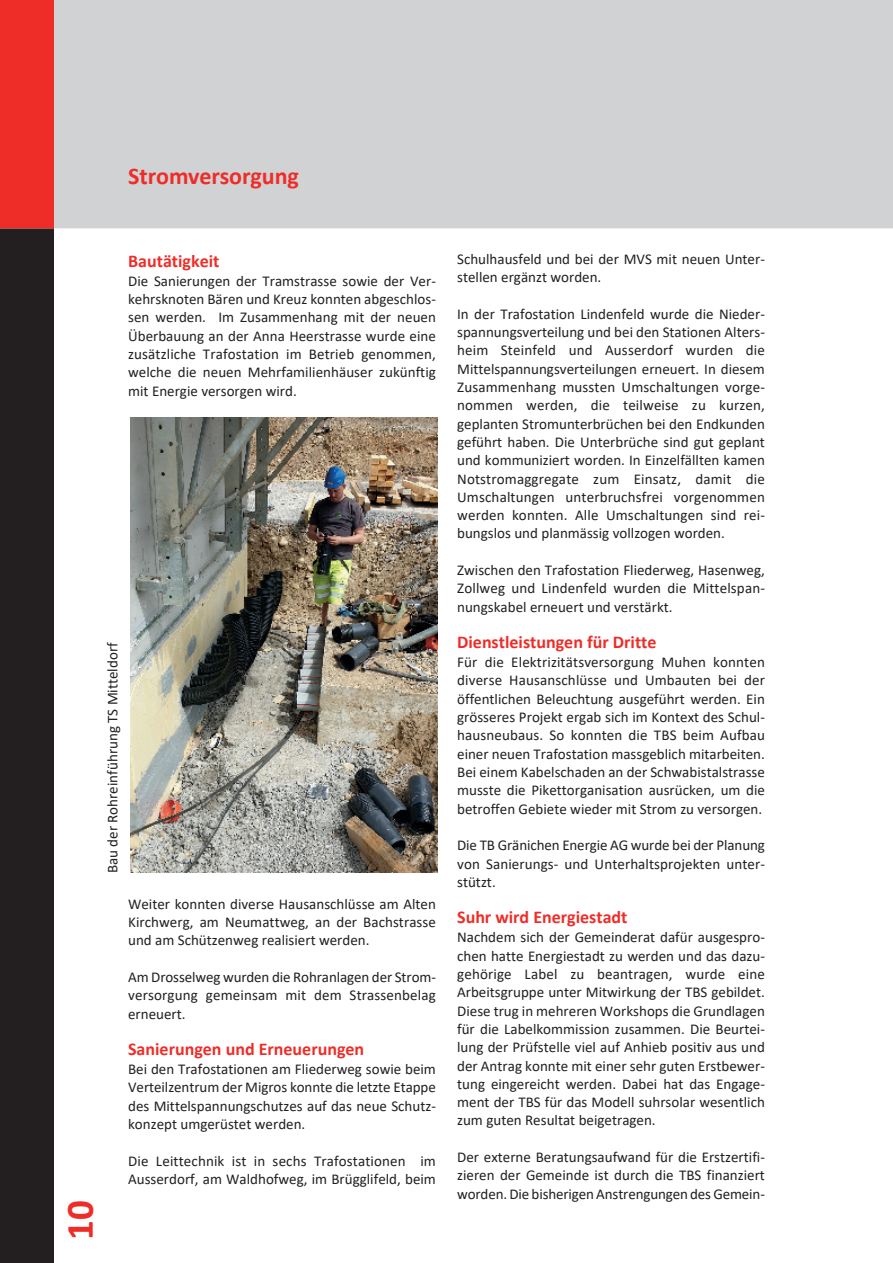
<style>
.page{position:relative;width:893px;height:1263px;background:#fff}
.page>*{position:absolute;margin:0;border:0;box-sizing:border-box;transform-origin:0 0}
.t1{font:700 38.85px "Calibri";color:#ee2d28}
.t2{font:700 24px "Calibri";color:#ee2d28}
.t3{font:700 18px "Calibri";color:#ee2d28}
.t4{font:15px/18.3px "Calibri";color:#231f20;text-align:justify}
</style>
<div class="page">
<div style="left:54px;top:0;width:839px;height:228px;background:#d1d2d4"></div>
<div style="left:0;top:228px;width:54px;height:1035px;background:#231f20"></div>
<div style="left:0;top:0;width:54px;height:228px;background:#ee2d28"></div>
<img style="left:130px;top:418px;width:307px;height:454px">
<h2 class="t2" style="left:128px;top:166px;width:172px">Stromversorgung</h2>
<p class="t3" style="left:128px;top:253px;width:93px">Bautätigkeit</p>
<p class="t4" style="left:128px;top:273px;width:309px">Die Sanierungen der Tramstrasse sowie der Ver&shy;kehrsknoten Bären und Kreuz konnten abgeschlos&shy;sen werden. Im Zusammenhang mit der neuen Überbauung an der Anna Heerstrasse wurde eine zusätzliche Trafostation im Betrieb genommen, welche die neuen Mehrfamilienhäuser zukünftig mit Energie versorgen wird.</p>
<h1 class="t1" style="left:64px;top:1240px;width:41px;rotate:-90deg">10</h1>
<p class="t4" style="left:104px;top:873px;width:233px;rotate:-90deg">Bau der Rohreinführung TS Mitteldorf</p>
<p class="t4" style="left:128px;top:896px;width:309px">Weiter konnten diverse Hausanschlüsse am Alten Kirchwerg, am Neumattweg, an der Bachstrasse und am Schützenweg realisiert werden.</p>
<p class="t4" style="left:128px;top:969px;width:309px">Am Drosselweg wurden die Rohranlagen der Strom&shy;versorgung gemeinsam mit dem Strassenbelag erneuert.</p>
<p class="t3" style="left:128px;top:1041px;width:238px">Sanierungen und Erneuerungen</p>
<p class="t4" style="left:128px;top:1061px;width:309px">Bei den Trafostationen am Fliederweg sowie beim Verteilzentrum der Migros konnte die letzte Etappe des Mittelspannungschutzes auf das neue Schutz&shy;konzept umgerüstet werden.</p>
<p class="t4" style="left:128px;top:1153px;width:309px">Die Leittechnik ist in sechs Trafostationen im<br>Ausserdorf, am Waldhofweg, im Brügglifeld, beim</p>
<p class="t4" style="left:457px;top:251px;width:309px">Schulhausfeld und bei der MVS mit neuen Unter&shy;stellen ergänzt worden.</p>
<p class="t4" style="left:457px;top:306px;width:309px">In der Trafostation Lindenfeld wurde die Nieder&shy;spannungsverteilung und bei den Stationen Alters&shy;heim Steinfeld und Ausserdorf wurden die Mittelspannungsverteilungen erneuert. In diesem Zusammenhang mussten Umschaltungen vorge&shy;nommen werden, die teilweise zu kurzen, geplanten Stromunterbrüchen bei den Endkunden geführt haben. Die Unterbrüche sind gut geplant und kommuniziert worden. In Einzelfällten kamen Notstromaggregate zum Einsatz, damit die Umschaltungen unterbruchsfrei vorgenommen werden konnten. Alle Umschaltungen sind rei&shy;bungslos und planmässig vollzogen worden.</p>
<p class="t4" style="left:457px;top:562px;width:309px">Zwischen den Trafostation Fliederweg, Hasenweg, Zollweg und Lindenfeld wurden die Mittelspan&shy;nungskabel erneuert und verstärkt.</p>
<p class="t3" style="left:457px;top:634px;width:201px">Dienstleistungen für Dritte</p>
<p class="t4" style="left:457px;top:654px;width:309px">Für die Elektrizitätsversorgung Muhen konnten diverse Hausanschlüsse und Umbauten bei der öffentlichen Beleuchtung ausgeführt werden. Ein grösseres Projekt ergab sich im Kontext des Schul&shy;hausneubaus. So konnten die TBS beim Aufbau einer neuen Trafostation massgeblich mitarbeiten.<br>Bei einem Kabelschaden an der Schwabistalstrasse musste die Pikettorganisation ausrücken, um die betroffen Gebiete wieder mit Strom zu versorgen.</p>
<p class="t4" style="left:457px;top:837px;width:309px">Die TB Gränichen Energie AG wurde bei der Planung von Sanierungs- und Unterhaltsprojekten unter&shy;stützt.</p>
<p class="t3" style="left:457px;top:910px;width:172px">Suhr wird Energiestadt</p>
<p class="t4" style="left:457px;top:929px;width:309px">Nachdem sich der Gemeinderat dafür ausgespro&shy;chen hatte Energiestadt zu werden und das dazu&shy;gehörige Label zu beantragen, wurde eine Arbeitsgruppe unter Mitwirkung der TBS gebildet.<br>Diese trug in mehreren Workshops die Grundlagen für die Labelkommission zusammen. Die Beurtei&shy;lung der Prüfstelle viel auf Anhieb positiv aus und der Antrag konnte mit einer sehr guten Erstbewer&shy;tung eingereicht werden. Dabei hat das Engage&shy;ment der TBS für das Modell suhrsolar wesentlich zum guten Resultat beigetragen.</p>
<p class="t4" style="left:457px;top:1149px;width:309px">Der externe Beratungsaufwand für die Erstzertifi&shy;zieren der Gemeinde ist durch die TBS finanziert worden. Die bisherigen Anstrengungen des Gemein-</p>
</div>
